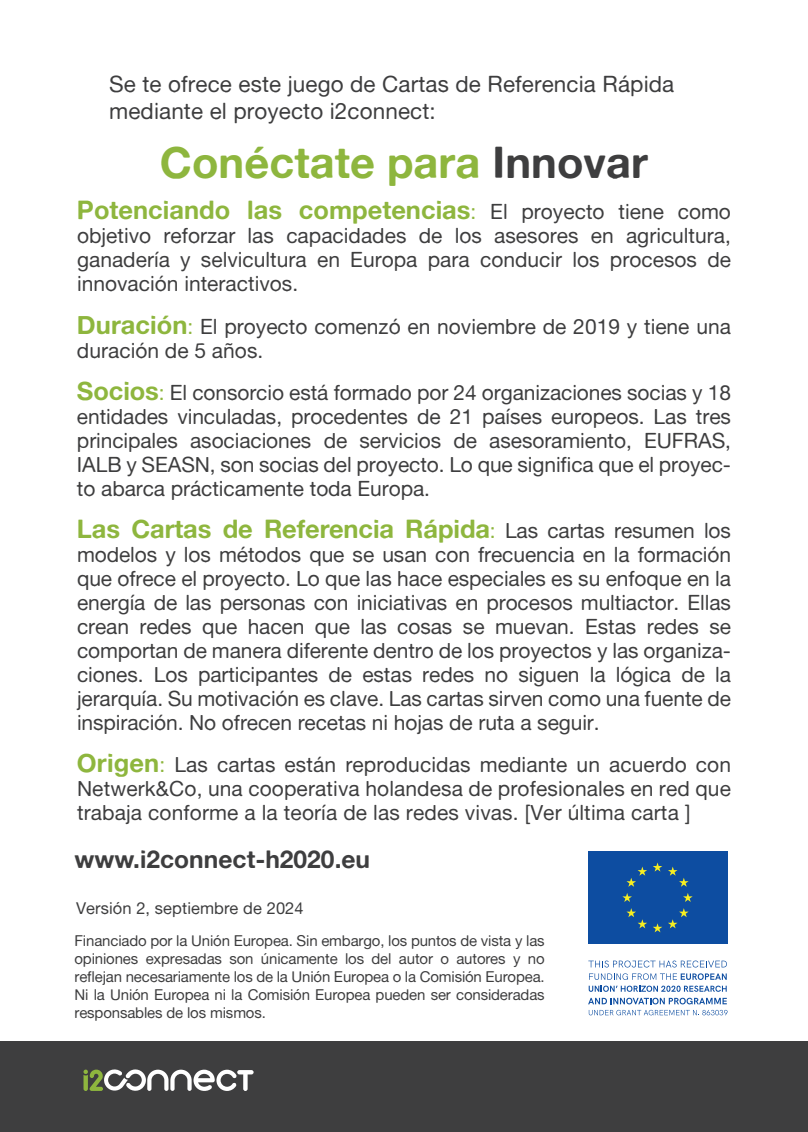
<style>
.page{position:relative;width:808px;height:1132px;background:#fff}
.page>*{position:absolute;margin:0;border:0;box-sizing:border-box;transform-origin:0 0}
.t1{font:43.5px "Alte Haas Grotesk Bold";color:#8eb63e}
.t2{font:25.5px "Alte Haas Grotesk Bold";color:#8eb63e}
.t3{font:24.6px "Alte Haas Grotesk Bold";color:#3e3e3f}
.t4{font:22.5px/27px "Alte Haas Grotesk";letter-spacing:.005em;color:#3e3e3f}
.t5{font:21px/24px "Alte Haas Grotesk";color:#3e3e3f;text-align:justify}
.t6{font:16.5px "Alte Haas Grotesk";letter-spacing:.005em;color:#3e3e3f}
.t7{font:15px/18px "Alte Haas Grotesk";letter-spacing:-.01em;color:#3e3e3f;text-align:justify}
.s1{color:#3e3e3f}
.s2{font-family:"Alte Haas Grotesk";font-size:21px}
.s3{font-family:"Alte Haas Grotesk";font-size:21px;color:#3e3e3f}
.s4{font-family:"Alte Haas Grotesk Bold";font-size:25.5px;color:#8eb63e}
.s5{color:#8eb63e}
</style>
<div class="page">
<div style="left:0;top:1041px;width:808px;height:90px;background:#3e3e3f"></div>
<svg style="left:83px;top:1069px;width:171px;height:22px"></svg>
<div style="left:588px;top:851px;width:139px;height:92px;background:#0d4da1"></div>
<svg style="left:653px;top:862px;width:9px;height:9px"></svg>
<svg style="left:626px;top:866px;width:21px;height:20px"></svg>
<svg style="left:622px;top:893px;width:10px;height:8px"></svg>
<svg style="left:626px;top:908px;width:21px;height:20px"></svg>
<svg style="left:653px;top:923px;width:9px;height:9px"></svg>
<svg style="left:668px;top:908px;width:21px;height:20px"></svg>
<svg style="left:683px;top:893px;width:10px;height:8px"></svg>
<svg style="left:668px;top:866px;width:21px;height:20px"></svg>
<svg style="left:588px;top:960px;width:139px;height:7px"></svg>
<svg style="left:589px;top:973px;width:138px;height:6px"></svg>
<svg style="left:589px;top:985px;width:138px;height:6px"></svg>
<svg style="left:588px;top:997px;width:139px;height:18px"></svg>
<p class="t4" style="left:109px;top:70px;width:567px">Se te ofrece este juego de Cartas de Referencia Rápida mediante el proyecto i2connect:</p>
<h1 class="t1" style="left:160px;top:135px;width:490px">Conéctate para <span class="s1">Innovar</span></h1>
<p class="t2" style="left:77px;top:194px;width:655px">Potenciando las competencias<span class="s2">:</span> <span class="s3">El proyecto tiene como</span></p>
<p class="t5" style="left:77px;top:223px;width:655px">objetivo reforzar las capacidades de los asesores en agricultura, ganadería y selvicultura en Europa para conducir los procesos de innovación interactivos.</p>
<p class="t5" style="left:77px;top:313px;width:655px"><span class="s4">Duración</span><span class="s5">:</span> El proyecto comenzó en noviembre de 2019 y tiene una duración de 5 años.</p>
<p class="t5" style="left:77px;top:379px;width:655px"><span class="s4">Socios</span><span class="s5">:</span> El consorcio está formado por 24 organizaciones socias y 18 entidades vinculadas, procedentes de 21 países europeos. Las tres principales asociaciones de servicios de asesoramiento, EUFRAS, IALB y SEASN, son socias del proyecto. Lo que significa que el proyec&shy;to abarca prácticamente toda Europa.</p>
<p class="t2" style="left:77px;top:512px;width:655px">Las Cartas de Referencia Rápida<span class="s2">:</span> <span class="s3">Las cartas resumen los</span></p>
<p class="t5" style="left:77px;top:541px;width:655px">modelos y los métodos que se usan con frecuencia en la formación que ofrece el proyecto. Lo que las hace especiales es su enfoque en la energía de las personas con iniciativas en procesos multiactor. Ellas crean redes que hacen que las cosas se muevan. Estas redes se comportan de manera diferente dentro de los proyectos y las organiza&shy;ciones. Los participantes de estas redes no siguen la lógica de la jerarquía. Su motivación es clave. Las cartas sirven como una fuente de inspiración. No ofrecen recetas ni hojas de ruta a seguir.</p>
<p class="t5" style="left:77px;top:751px;width:655px"><span class="s4">Origen</span><span class="s5">:</span> Las cartas están reproducidas mediante un acuerdo con Netwerk&amp;Co, una cooperativa holandesa de profesionales en red que trabaja conforme a la teoría de las redes vivas. [Ver última carta ]</p>
<p class="t3" style="left:75px;top:843px;width:297px">www.i2connect-h2020.eu</p>
<p class="t6" style="left:76px;top:897px;width:229px">Versión 2, septiembre de 2024</p>
<p class="t7" style="left:74px;top:930px;width:472px">Financiado por la Unión Europea. Sin embargo, los puntos de vista y las opiniones expresadas son únicamente los del autor o autores y no reflejan necesariamente los de la Unión Europea o la Comisión Europea.<br>Ni la Unión Europea ni la Comisión Europea pueden ser consideradas responsables de los mismos.</p>
</div>
